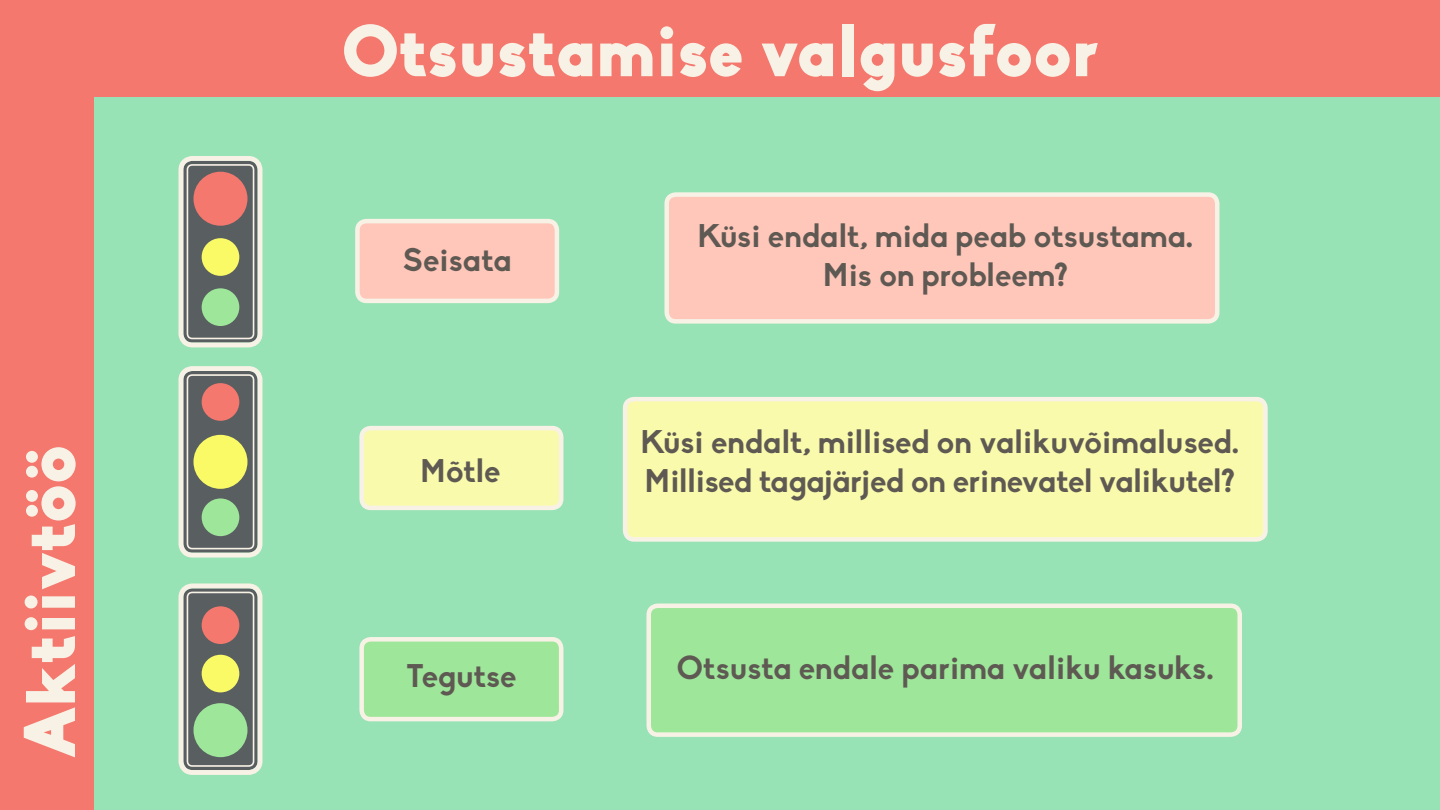
<style>
.page{position:relative;width:1440px;height:810px;background:#97e3b5}
.page>*{position:absolute;margin:0;border:0;box-sizing:border-box;transform-origin:0 0}
.t1{font:900 72px "Biko";color:#f8f2e6}
.t2{font:900 71.25px "Biko";color:#f8f2e6}
.t3{font:700 32.25px/38.7px "Biko";color:#5f5953;text-align:center}
</style>
<div class="page">
<div style="left:0;top:0;width:93px;height:810px;background:#f4786e"></div>
<div style="left:93px;top:0;width:1347px;height:97px;background:#f4786e"></div>
<div style="left:183px;top:161px;width:75px;height:182px;background:#595e61;border-radius:9px"></div>
<div style="left:178px;top:156px;width:84px;height:191px;border:5px solid #f8f2e6;border-radius:11px"></div>
<div style="left:187px;top:164px;width:67px;height:175px;border:2px solid #f8f2e6;border-radius:5px"></div>
<div style="left:196px;top:174px;width:49px;height:49px;background:#f4786e;border-radius:50%"></div>
<div style="left:194px;top:172px;width:54px;height:54px;border:5px solid #f4786e;border-radius:50%"></div>
<div style="left:202px;top:238px;width:37px;height:38px;background:#f9fa66;border-radius:50%"></div>
<div style="left:202px;top:288px;width:37px;height:38px;background:#9ee69a;border-radius:50%"></div>
<div style="left:183px;top:588px;width:75px;height:182px;background:#595e61;border-radius:9px"></div>
<div style="left:178px;top:584px;width:84px;height:191px;border:5px solid #f8f2e6;border-radius:11px"></div>
<div style="left:187px;top:592px;width:67px;height:175px;border:2px solid #f8f2e6;border-radius:5px"></div>
<div style="left:196px;top:706px;width:49px;height:49px;background:#9ee69a;border-radius:50%"></div>
<div style="left:194px;top:703px;width:54px;height:54px;border:5px solid #9ee69a;border-radius:50%"></div>
<div style="left:202px;top:606px;width:37px;height:38px;background:#f4786e;border-radius:50%"></div>
<div style="left:202px;top:655px;width:37px;height:37px;background:#f9fa66;border-radius:50%"></div>
<div style="left:183px;top:371px;width:75px;height:182px;background:#595e61;border-radius:9px"></div>
<div style="left:178px;top:366px;width:84px;height:192px;border:5px solid #f8f2e6;border-radius:11px"></div>
<div style="left:187px;top:374px;width:67px;height:175px;border:2px solid #f8f2e6;border-radius:5px"></div>
<div style="left:196px;top:437px;width:49px;height:49px;background:#f9fa66;border-radius:50%"></div>
<div style="left:194px;top:435px;width:54px;height:54px;border:5px solid #f9fa66;border-radius:50%"></div>
<div style="left:202px;top:383px;width:37px;height:38px;background:#f4786e;border-radius:50%"></div>
<div style="left:202px;top:498px;width:37px;height:38px;background:#9ee69a;border-radius:50%"></div>
<div style="left:357px;top:221px;width:200px;height:80px;background:#ffc7ba;border-radius:9px"></div>
<div style="left:355px;top:219px;width:204px;height:84px;border:4px solid #f8f2e6;border-radius:9px"></div>
<div style="left:667px;top:195px;width:550px;height:126px;background:#ffc7ba;border-radius:9px"></div>
<div style="left:664px;top:192px;width:555px;height:132px;border:4px solid #f8f2e6;border-radius:9px"></div>
<div style="left:362px;top:428px;width:199px;height:80px;background:#f9faac;border-radius:9px"></div>
<div style="left:359px;top:426px;width:204px;height:84px;border:4px solid #f8f2e6;border-radius:9px"></div>
<div style="left:362px;top:639px;width:199px;height:80px;background:#9ee69a;border-radius:9px"></div>
<div style="left:359px;top:637px;width:204px;height:84px;border:4px solid #f8f2e6;border-radius:9px"></div>
<div style="left:649px;top:606px;width:591px;height:129px;background:#9ee69a;border-radius:9px"></div>
<div style="left:647px;top:604px;width:595px;height:133px;border:4px solid #f8f2e6;border-radius:9px"></div>
<div style="left:625px;top:399px;width:640px;height:140px;background:#f9faac;border-radius:9px"></div>
<div style="left:623px;top:397px;width:645px;height:145px;border:4px solid #f8f2e6;border-radius:9px"></div>
<h1 class="t1" style="left:5px;top:759px;width:316px;rotate:-90deg">Aktiivtöö</h1>
<h2 class="t2" style="left:342px;top:7px;width:758px">Otsustamise valgusfoor</h2>
<p class="t3" style="left:403px;top:241px;width:110px">Seisata</p>
<p class="t3" style="left:420px;top:452px;width:82px">Mõtle</p>
<p class="t3" style="left:698px;top:217px;width:497px">Küsi endalt, mida peab otsustama.<br>Mis on probleem?</p>
<p class="t3" style="left:641px;top:423px;width:600px;text-align:left">Küsi endalt, millised on valikuvõimalused.<br>Millised tagajärjed on erinevatel valikutel?</p>
<p class="t3" style="left:406px;top:657px;width:112px">Tegutse</p>
<p class="t3" style="left:677px;top:649px;width:538px">Otsusta endale parima valiku kasuks.</p>
</div>
